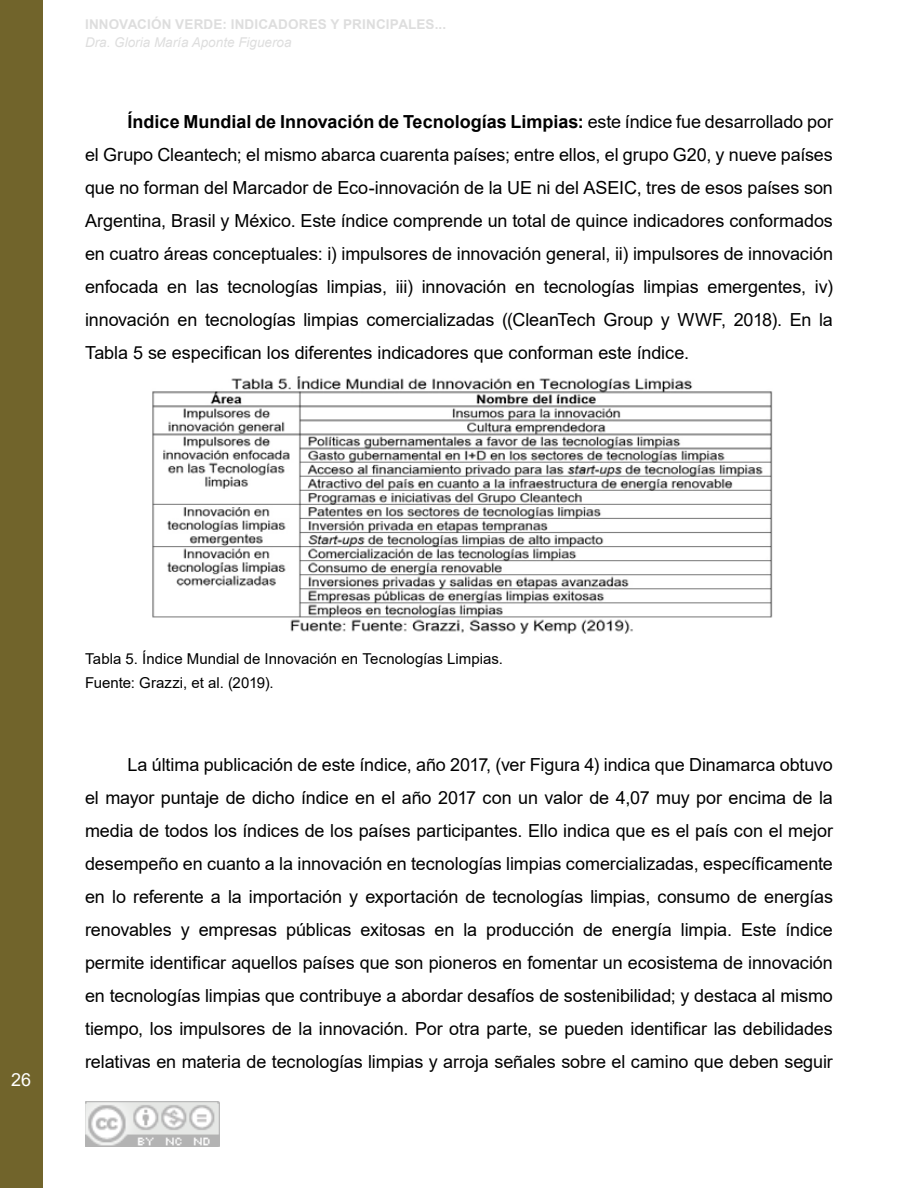
<style>
.page{position:relative;width:918px;height:1188px;background:#fff}
.page>*{position:absolute;margin:0;border:0;box-sizing:border-box;transform-origin:0 0}
.t1{font:18px/33px "Arial";letter-spacing:-.005em;color:#000;text-align:justify}
.t2{font:18px "Arial";color:#fff}
.t3{font:15px/24px "Arial";color:#000}
.t4{font:700 13.5px "Arial";letter-spacing:.015em;color:#dadada}
.t5{font:italic 13.5px "Arial";color:#dadada}
.s1{font-weight:700}
</style>
<div class="page">
<div style="left:0;top:0;width:42px;height:1188px;background:#71642b"></div>
<img style="left:85px;top:1101px;width:134px;height:46px">
<img style="left:152px;top:376px;width:621px;height:258px">
<p class="t4" style="left:85px;top:14px;width:363px">INNOVACIÓN VERDE: INDICADORES Y PRINCIPALES...</p>
<p class="t5" style="left:85px;top:34px;width:208px">Dra. Gloria María Aponte Figueroa</p>
<p class="t1" style="left:85px;top:105px;width:750px;text-indent:43px"><span class="s1">Índice Mundial de Innovación de Tecnologías Limpias:</span> este índice fue desarrollado por el Grupo Cleantech; el mismo abarca cuarenta países; entre ellos, el grupo G20, y nueve países que no forman del Marcador de Eco-innovación de la UE ni del ASEIC, tres de esos países son Argentina, Brasil y México. Este índice comprende un total de quince indicadores conformados en cuatro áreas conceptuales: i) impulsores de innovación general, ii) impulsores de innovación enfocada en las tecnologías limpias, iii) innovación en tecnologías limpias emergentes, iv) innovación en tecnologías limpias comercializadas ((CleanTech Group y WWF, 2018). En la Tabla 5 se especifican los diferentes indicadores que conforman este índice.</p>
<p class="t2" style="left:11px;top:1068px;width:22px">26</p>
<p class="t3" style="left:85px;top:647px;width:420px">Tabla 5. Índice Mundial de Innovación en Tecnologías Limpias.<br>Fuente: Grazzi, et al. (2019).</p>
<p class="t1" style="left:85px;top:748px;width:749px;text-indent:43px">La última publicación de este índice, año 2017, (ver Figura 4) indica que Dinamarca obtuvo el mayor puntaje de dicho índice en el año 2017 con un valor de 4,07 muy por encima de la media de todos los índices de los países participantes. Ello indica que es el país con el mejor desempeño en cuanto a la innovación en tecnologías limpias comercializadas, específicamente en lo referente a la importación y exportación de tecnologías limpias, consumo de energías renovables y empresas públicas exitosas en la producción de energía limpia. Este índice permite identificar aquellos países que son pioneros en fomentar un ecosistema de innovación en tecnologías limpias que contribuye a abordar desafíos de sostenibilidad; y destaca al mismo tiempo, los impulsores de la innovación. Por otra parte, se pueden identificar las debilidades relativas en materia de tecnologías limpias y arroja señales sobre el camino que deben seguir</p>
</div>
